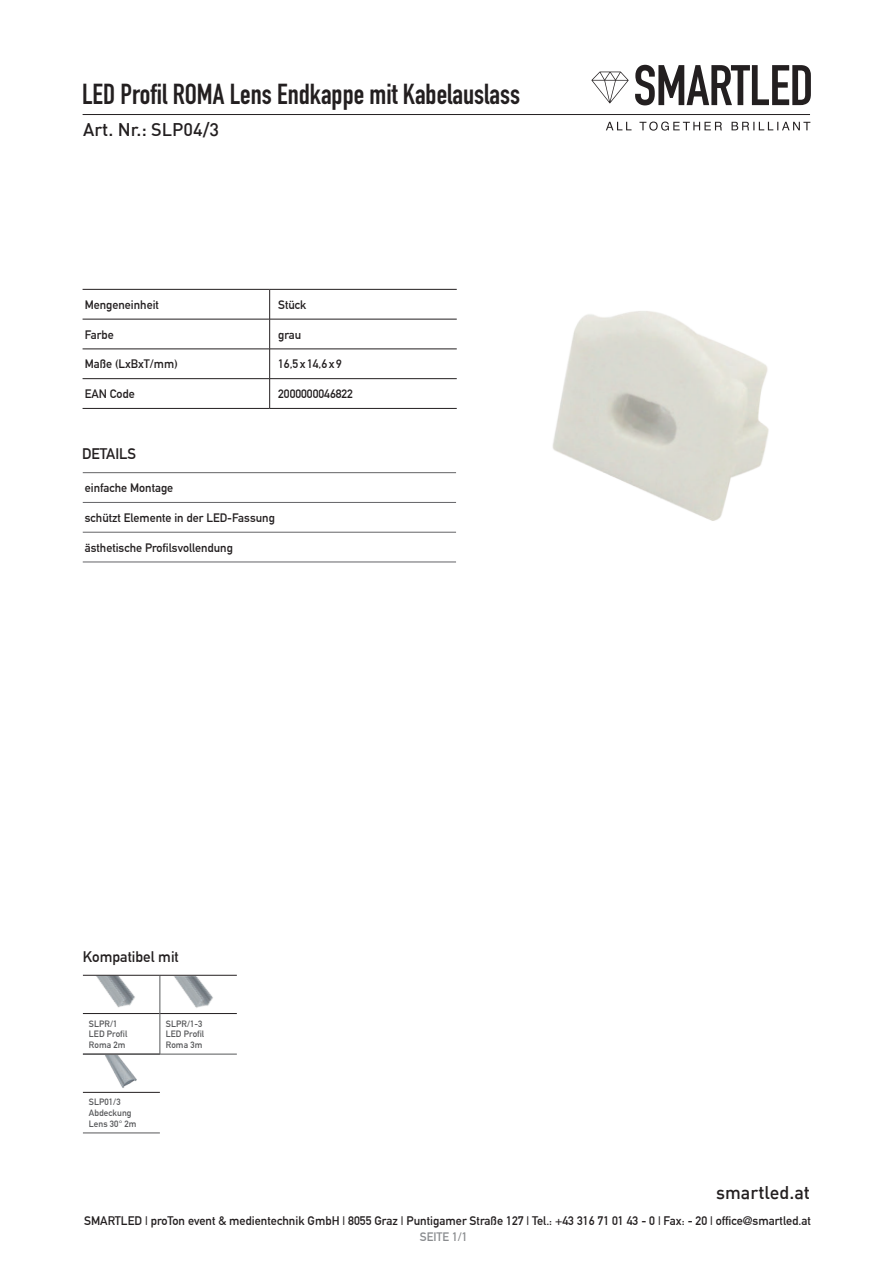
<style>
.page{position:relative;width:893px;height:1263px;background:#fff}
.page>*{position:absolute;margin:0;border:0;box-sizing:border-box;transform-origin:0 0}
.t1{font:700 28.5px "DIN Condensed";color:#231f20}
.t2{font:500 18px "DIN";color:#231f20}
.t3{font:700 15px "DIN Alternate";color:#231f20}
.t4{font:700 12.15px "DIN Alternate";color:#231f20}
.t5{font:700 12px "DIN Alternate";color:#231f20}
.t6{font:700 12px "DIN Alternate";color:#8a8c8f}
.t7{font:700 9px/10.8px "DIN Alternate";letter-spacing:.005em;color:#57585a}
</style>
<div class="page">
<hr style="left:83px;top:114px;width:727px;height:1px;background:#231f20">
<svg style="left:591px;top:72px;width:38px;height:31px"></svg>
<svg style="left:606px;top:122px;width:204px;height:9px"></svg>
<svg style="left:635px;top:65px;width:176px;height:40px"></svg>
<img style="left:552px;top:311px;width:217px;height:210px">
<svg style="left:83px;top:290px;width:374px;height:29px"></svg>
<hr style="left:83px;top:319px;width:187px;height:1px;background:#231f20">
<hr style="left:270px;top:319px;width:187px;height:1px;background:#231f20">
<hr style="left:269px;top:319px;width:1px;height:30px;background:#231f20">
<hr style="left:83px;top:349px;width:187px;height:1px;background:#231f20">
<hr style="left:270px;top:349px;width:187px;height:1px;background:#231f20">
<hr style="left:83px;top:378px;width:187px;height:1px;background:#231f20">
<hr style="left:270px;top:378px;width:187px;height:1px;background:#231f20">
<svg style="left:269px;top:349px;width:1px;height:59px"></svg>
<hr style="left:83px;top:408px;width:187px;height:1px;background:#231f20">
<hr style="left:270px;top:408px;width:187px;height:1px;background:#231f20">
<hr style="left:83px;top:289px;width:187px;height:1px;background:#231f20">
<hr style="left:270px;top:289px;width:187px;height:1px;background:#231f20">
<svg style="left:83px;top:473px;width:373px;height:89px"></svg>
<hr style="left:83px;top:472px;width:373px;height:1px;background:#636366">
<hr style="left:83px;top:502px;width:373px;height:1px;background:#636366">
<hr style="left:83px;top:532px;width:373px;height:1px;background:#636366">
<hr style="left:83px;top:562px;width:373px;height:1px;background:#636366">
<img style="left:103px;top:1055px;width:36px;height:37px">
<img style="left:96px;top:976px;width:117px;height:37px">
<hr style="left:83px;top:1092px;width:77px;height:1px;background:#231f20">
<hr style="left:83px;top:1133px;width:77px;height:1px;background:#57585a">
<hr style="left:83px;top:1013px;width:77px;height:1px;background:#231f20">
<hr style="left:160px;top:1013px;width:77px;height:1px;background:#231f20">
<hr style="left:83px;top:1054px;width:77px;height:1px;background:#57585a">
<hr style="left:160px;top:1054px;width:77px;height:1px;background:#57585a">
<hr style="left:160px;top:976px;width:1px;height:37px;background:#57585a">
<hr style="left:160px;top:1013px;width:1px;height:41px;background:#57585a">
<hr style="left:83px;top:975px;width:77px;height:1px;background:#231f20">
<hr style="left:160px;top:975px;width:77px;height:1px;background:#231f20">
<h1 class="t1" style="left:82px;top:75px;width:440px">LED Profil ROMA Lens Endkappe mit Kabelauslass</h1>
<h2 class="t2" style="left:83px;top:120px;width:138px">Art. Nr.: SLP04/3</h2>
<p class="t5" style="left:85px;top:300px;width:76px">Mengeneinheit</p>
<p class="t5" style="left:278px;top:300px;width:30px">Stück</p>
<p class="t5" style="left:85px;top:330px;width:31px">Farbe</p>
<p class="t5" style="left:278px;top:330px;width:25px">grau</p>
<p class="t5" style="left:85px;top:360px;width:95px">Maße (LxBxT/mm)</p>
<p class="t5" style="left:278px;top:360px;width:65px">16,5 x 14,6 x 9</p>
<p class="t5" style="left:85px;top:390px;width:51px">EAN Code</p>
<p class="t5" style="left:278px;top:390px;width:76px">2000000046822</p>
<p class="t3" style="left:82px;top:448px;width:56px">DETAILS</p>
<p class="t5" style="left:85px;top:484px;width:90px">einfache Montage</p>
<p class="t5" style="left:85px;top:513px;width:192px">schützt Elemente in der LED-Fassung</p>
<p class="t5" style="left:85px;top:543px;width:150px">ästhetische Profilsvollendung</p>
<p class="t3" style="left:83px;top:951px;width:97px">Kompatibel mit</p>
<p class="t7" style="left:89px;top:1019px;width:40px">SLPR/1<br>LED Profil<br>Roma 2m</p>
<p class="t7" style="left:166px;top:1019px;width:40px">SLPR/1-3<br>LED Profil<br>Roma 3m</p>
<p class="t7" style="left:89px;top:1098px;width:49px">SLP01/3<br>Abdeckung<br>Lens 30° 2m</p>
<h2 class="t2" style="left:716px;top:1182px;width:95px">smartled.at</h2>
<p class="t4" style="left:84px;top:1216px;width:728px">SMARTLED | proTon event &amp; medientechnik GmbH | 8055 Graz | Puntigamer Straße 127 | Tel.: +43 316 71 01 43 - 0 | Fax: - 20 | office@smartled.at</p>
<p class="t6" style="left:420px;top:1233px;width:49px">SEITE 1/1</p>
</div>
